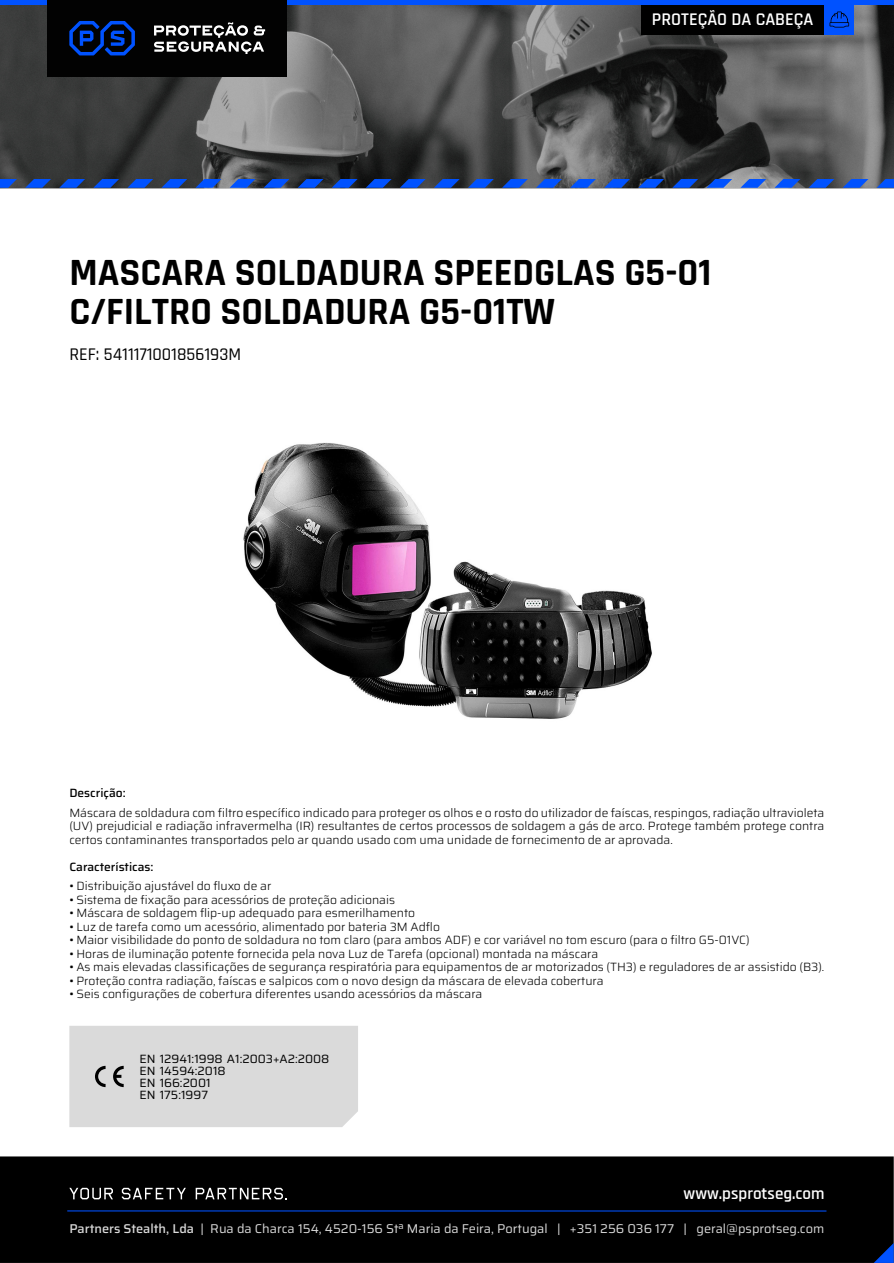
<style>
.page{position:relative;width:894px;height:1263px;background:#fff}
.page>*{position:absolute;margin:0;border:0;box-sizing:border-box;transform-origin:0 0}
.t1{font:700 39px/39px "Rajdhani";color:#000}
.t2{font:500 18px "Rajdhani";color:#000}
.t3{font:600 18px "Rajdhani";color:#fff}
.t4{font:600 16.95px "Rajdhani";color:#fff}
.t5{font:12.75px "Saira";color:#dadada}
.t6{font:300 12px/13.5px "Saira";color:#000;text-align:justify}
.t7{font:12px/12px "Saira";color:#000}
.t8{font:500 12px "Saira";color:#000}
.s1{font-weight:500}
</style>
<div class="page">
<div style="left:0;top:1156px;width:893px;height:107px;background:#000"></div>
<img style="left:0;top:5px;width:893px;height:183px">
<svg style="left:69px;top:1188px;width:44px;height:11px"></svg>
<svg style="left:122px;top:1188px;width:64px;height:11px"></svg>
<svg style="left:195px;top:1188px;width:92px;height:11px"></svg>
<hr style="left:67px;top:1210px;width:759px;height:1px;background:#0052ff">
<div style="left:69px;top:1026px;width:289px;height:101px;background:#dadada"></div>
<div style="left:0;top:0;width:893px;height:5px;background:#0052ff"></div>
<div style="left:47px;top:0;width:240px;height:76px;background:#020202"></div>
<svg style="left:154px;top:22px;width:111px;height:32px"></svg>
<svg style="left:69px;top:21px;width:66px;height:34px"></svg>
<div style="left:640px;top:5px;width:184px;height:29px;background:#000"></div>
<div style="left:824px;top:5px;width:29px;height:29px;background:#0052ff"></div>
<svg style="left:829px;top:12px;width:19px;height:16px"></svg>
<svg style="left:873px;top:1243px;width:20px;height:20px"></svg>
<svg style="left:0;top:179px;width:17px;height:9px"></svg>
<svg style="left:263px;top:179px;width:26px;height:9px"></svg>
<svg style="left:536px;top:179px;width:25px;height:9px"></svg>
<svg style="left:740px;top:179px;width:26px;height:9px"></svg>
<svg style="left:127px;top:179px;width:26px;height:9px"></svg>
<svg style="left:399px;top:179px;width:26px;height:9px"></svg>
<svg style="left:672px;top:179px;width:26px;height:9px"></svg>
<svg style="left:876px;top:179px;width:17px;height:9px"></svg>
<svg style="left:59px;top:179px;width:26px;height:9px"></svg>
<svg style="left:331px;top:179px;width:26px;height:9px"></svg>
<svg style="left:604px;top:179px;width:25px;height:9px"></svg>
<svg style="left:808px;top:179px;width:26px;height:9px"></svg>
<svg style="left:195px;top:179px;width:26px;height:9px"></svg>
<svg style="left:468px;top:179px;width:25px;height:9px"></svg>
<svg style="left:25px;top:179px;width:26px;height:9px"></svg>
<svg style="left:297px;top:179px;width:26px;height:9px"></svg>
<svg style="left:570px;top:179px;width:25px;height:9px"></svg>
<svg style="left:774px;top:179px;width:26px;height:9px"></svg>
<svg style="left:161px;top:179px;width:26px;height:9px"></svg>
<svg style="left:434px;top:179px;width:25px;height:9px"></svg>
<svg style="left:706px;top:179px;width:26px;height:9px"></svg>
<svg style="left:93px;top:179px;width:26px;height:9px"></svg>
<svg style="left:365px;top:179px;width:26px;height:9px"></svg>
<svg style="left:638px;top:179px;width:25px;height:9px"></svg>
<svg style="left:842px;top:179px;width:26px;height:9px"></svg>
<svg style="left:229px;top:179px;width:26px;height:9px"></svg>
<svg style="left:502px;top:179px;width:25px;height:9px"></svg>
<img style="left:243px;top:442px;width:409px;height:277px">
<h2 class="t3" style="left:651px;top:8px;width:163px">PROTEÇÃO DA CABEÇA</h2>
<h1 class="t1" style="left:69px;top:254px;width:643px">MASCARA SOLDADURA SPEEDGLAS G5-01<br>C/FILTRO SOLDADURA G5-01TW</h1>
<h2 class="t2" style="left:69px;top:343px;width:173px">REF: 5411171001856193M</h2>
<p class="t8" style="left:69px;top:783px;width:58px">Descrição:</p>
<p class="t6" style="left:69px;top:806px;width:756px">Máscara de soldadura com filtro específico indicado para proteger os olhos e o rosto do utilizador de faíscas, respingos, radiação ultravioleta (UV) prejudicial e radiação infravermelha (IR) resultantes de certos processos de soldagem a gás de arco. Protege também protege contra certos contaminantes transportados pelo ar quando usado com uma unidade de fornecimento de ar aprovada.</p>
<p class="t8" style="left:69px;top:857px;width:86px">Características:</p>
<p class="t6" style="left:69px;top:879px;width:203px">• Distribuição ajustável do fluxo de ar</p>
<p class="t6" style="left:69px;top:893px;width:327px">• Sistema de fixação para acessórios de proteção adicionais</p>
<p class="t6" style="left:69px;top:906px;width:347px">• Máscara de soldagem flip-up adequado para esmerilhamento</p>
<p class="t6" style="left:69px;top:920px;width:372px">• Luz de tarefa como um acessório, alimentado por bateria 3M Adflo</p>
<p class="t6" style="left:69px;top:933px;width:681px">• Maior visibilidade do ponto de soldadura no tom claro (para ambos ADF) e cor variável no tom escuro (para o filtro G5-01VC)</p>
<p class="t6" style="left:69px;top:947px;width:530px">• Horas de iluminação potente fornecida pela nova Luz de Tarefa (opcional) montada na máscara</p>
<p class="t6" style="left:69px;top:960px;width:756px">• As mais elevadas classificações de segurança respiratória para equipamentos de ar motorizados (TH3) e reguladores de ar assistido (B3).</p>
<p class="t6" style="left:69px;top:974px;width:535px">• Proteção contra radiação, faíscas e salpicos com o novo design da máscara de elevada cobertura</p>
<p class="t6" style="left:69px;top:987px;width:414px">• Seis configurações de cobertura diferentes usando acessórios da máscara</p>
<p class="t7" style="left:139px;top:1053px;width:191px">EN 12941:1998 A1:2003+A2:2008<br>EN 14594:2018<br>EN 166:2001<br>EN 175:1997</p>
<h3 class="t4" style="left:683px;top:1183px;width:142px">www.psprotseg.com</h3>
<p class="t5" style="left:69px;top:1219px;width:756px"><span class="s1">Partners Stealth, Lda</span> | Rua da Charca 154, 4520-156 Stª Maria da Feira, Portugal | +351 256 036 177 | geral@psprotseg.com</p>
</div>
